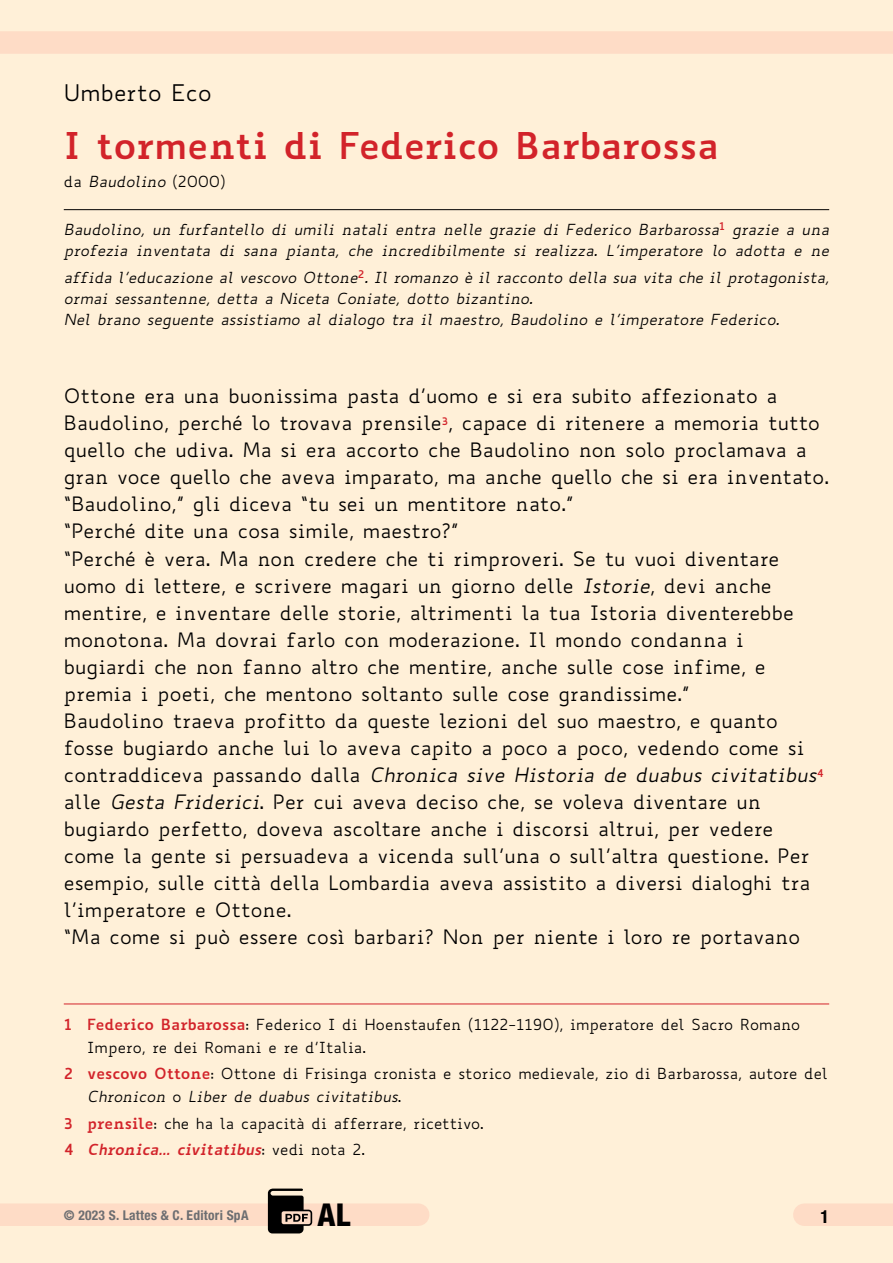
<style>
.page{position:relative;width:893px;height:1263px;background:#fff0d8}
.page>*{position:absolute;margin:0;border:0;box-sizing:border-box;transform-origin:0 0}
.t1{font:700 36px "Biancoenero";color:#d2232a}
.t2{font:800 condensed 31.5px "Helvetica Neue LT Std";color:#000}
.t3{font:22.5px "Biancoenero";color:#000}
.t4{font:19.5px/27px "Biancoenero";color:#000}
.t5{font:700 condensed 18px "Helvetica Neue LT Std";color:#000}
.t6{font:italic 15px/21px "Biancoenero";color:#000}
.t7{font:15px/22.5px "Biancoenero";color:#000}
.t8{font:700 condensed 13.5px "Helvetica Neue LT Std";letter-spacing:.02em;color:#6d6e71}
.s1{font-style:normal}
.s2{font-style:italic}
.s3{font-weight:700;color:#d2232a}
.s4{font-weight:700;font-style:italic;color:#d2232a}
</style>
<div class="page">
<div style="left:0;top:1203px;width:418px;height:23px;background:#fedcc6"></div>
<div style="left:0;top:31px;width:893px;height:23px;background:#fedcc6"></div>
<hr style="left:64px;top:209px;width:765px;height:1px;background:#000">
<hr style="left:64px;top:1003px;width:765px;height:1px;background:#d2232a">
<div style="left:804px;top:1203px;width:89px;height:23px;background:#fedcc6"></div>
<svg style="left:268px;top:1188px;width:44px;height:45px"></svg>
<p class="t3" style="left:64px;top:78px;width:149px">Umberto Eco</p>
<h1 class="t1" style="left:64px;top:114px;width:656px">I tormenti di Federico Barbarossa</h1>
<p class="t6" style="left:64px;top:171px;width:164px"><span class="s1">da</span> Baudolino <span class="s1">(2000)</span></p>
<p class="t6" style="left:64px;top:219px;width:767px">Baudolino, un furfantello di umili natali entra nelle grazie di Federico Barbarossa<sup>1</sup> grazie a una profezia inventata di sana pianta, che incredibilmente si realizza. L’imperatore lo adotta e ne</p>
<p class="t6" style="left:64px;top:267px;width:767px">affida l’educazione al vescovo Ottone<sup>2</sup>. Il romanzo è il racconto della sua vita che il protagonista, ormai sessantenne, detta a Niceta Coniate, dotto bizantino.<br>Nel brano seguente assistiamo al dialogo tra il maestro, Baudolino e l’imperatore Federico.</p>
<p class="t4" style="left:64px;top:382px;width:767px">Ottone era una buonissima pasta d’uomo e si era subito affezionato a Baudolino, perché lo trovava prensile<sup>3</sup>, capace di ritenere a memoria tutto quello che udiva. Ma si era accorto che Baudolino non solo proclamava a gran voce quello che aveva imparato, ma anche quello che si era inventato. “Baudolino,” gli diceva “tu sei un mentitore nato.”<br>“Perché dite una cosa simile, maestro?”<br>“Perché è vera. Ma non credere che ti rimproveri. Se tu vuoi diventare uomo di lettere, e scrivere magari un giorno delle <span class="s2">Istorie</span>, devi anche mentire, e inventare delle storie, altrimenti la tua Istoria diventerebbe monotona. Ma dovrai farlo con moderazione. Il mondo condanna i bugiardi che non fanno altro che mentire, anche sulle cose infime, e premia i poeti, che mentono soltanto sulle cose grandissime.”<br>Baudolino traeva profitto da queste lezioni del suo maestro, e quanto fosse bugiardo anche lui lo aveva capito a poco a poco, vedendo come si contraddiceva passando dalla <span class="s2">Chronica sive Historia de duabus civitatibus</span><sup>4 </sup>alle <span class="s2">Gesta Friderici</span>. Per cui aveva deciso che, se voleva diventare un bugiardo perfetto, doveva ascoltare anche i discorsi altrui, per vedere come la gente si persuadeva a vicenda sull’una o sull’altra questione. Per esempio, sulle città della Lombardia aveva assistito a diversi dialoghi tra l’imperatore e Ottone.<br>“Ma come si può essere così barbari? Non per niente i loro re portavano</p>
<p class="t7" style="left:87px;top:1013px;width:715px;text-indent:-23px"><span class="s3">1 Federico Barbarossa</span>: Federico I di Hoenstaufen (1122-1190), imperatore del Sacro Romano<br>Impero, re dei Romani e re d’Italia.</p>
<p class="t7" style="left:87px;top:1062px;width:742px;text-indent:-23px"><span class="s3">2 vescovo Ottone</span>: Ottone di Frisinga cronista e storico medievale, zio di Barbarossa, autore del<br><span class="s2">Chronicon</span> o <span class="s2">Liber de duabus civitatibus</span>.</p>
<p class="t7" style="left:64px;top:1109px;width:422px;line-height:26.7px"><span class="s3">3 prensile</span>: che ha la capacità di afferrare, ricettivo.<br><span class="s3">4</span> <span class="s4">Chronica… civitatibus</span>: vedi nota 2.</p>
<p class="t8" style="left:64px;top:1206px;width:186px">© 2023 S. Lattes &amp; C. Editori SpA</p>
<h2 class="t2" style="left:318px;top:1195px;width:34px">AL</h2>
<p class="t5" style="left:820px;top:1206px;width:10px">1</p>
</div>
